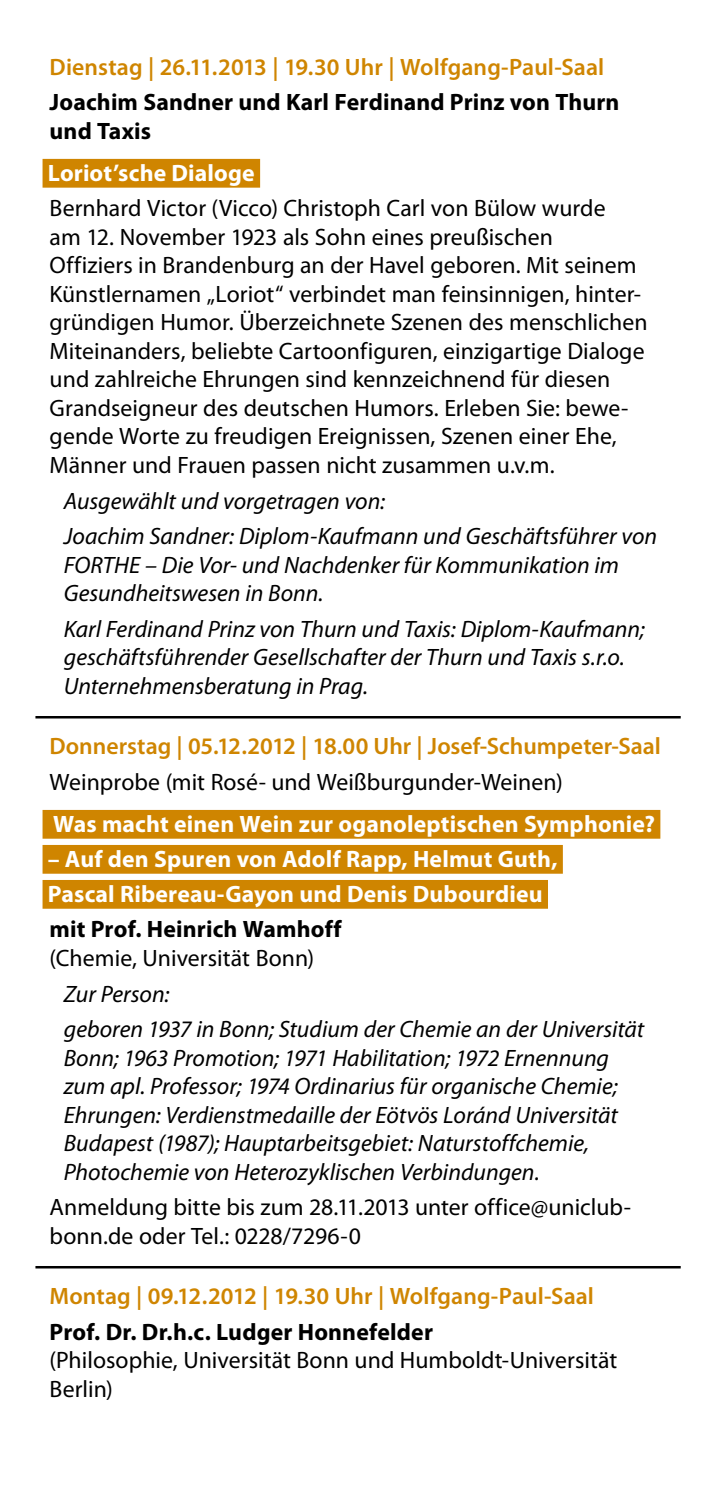
<style>
.page{position:relative;width:702px;height:1489px;background:#fff}
.page>*{position:absolute;margin:0;border:0;box-sizing:border-box;transform-origin:0 0}
.t1{font:23.75px/28.5px "Myriad Pro";letter-spacing:.005em;color:#000}
.t2{font:italic 23.75px/28.5px "Myriad Pro";color:#000}
.t3{font:600 23.75px "Myriad Pro";color:#cf8500}
.t4{font:700 23.75px/35px "Myriad Pro";letter-spacing:.005em;color:#fff}
.t5{font:700 23.75px/28.5px "Myriad Pro";letter-spacing:.005em;color:#000}
</style>
<div class="page">
<div style="left:43px;top:159px;width:217px;height:29px;background:#cf8500"></div>
<hr style="left:35px;top:716px;width:645px;height:2px;background:#000">
<div style="left:43px;top:809px;width:617px;height:29px;background:#cf8500"></div>
<div style="left:43px;top:844px;width:520px;height:29px;background:#cf8500"></div>
<div style="left:43px;top:879px;width:505px;height:29px;background:#cf8500"></div>
<hr style="left:35px;top:1265px;width:645px;height:3px;background:#000">
<p class="t3" style="left:50px;top:51px;width:556px">Dienstag | 26.11.2013 | 19.30 Uhr | Wolfgang-Paul-Saal</p>
<p class="t5" style="left:50px;top:87px;width:571px">Joachim Sandner und Karl Ferdinand Prinz von Thurn und Taxis</p>
<p class="t4" style="left:48px;top:154px;width:208px">Loriot’sche Dialoge</p>
<p class="t1" style="left:50px;top:194px;width:599px">Bernhard Victor (Vicco) Christoph Carl von Bülow wurde<br>am 12. November 1923 als Sohn eines preußischen<br>Offiziers in Brandenburg an der Havel geboren. Mit seinem Künstlernamen „Loriot“ verbindet man feinsinnigen, hinter&shy;gründigen Humor. Überzeichnete Szenen des menschlichen Miteinanders, beliebte Cartoonfiguren, einzigartige Dialoge und zahlreiche Ehrungen sind kennzeichnend für diesen Grandseigneur des deutschen Humors. Erleben Sie: bewe&shy;gende Worte zu freudigen Ereignissen, Szenen einer Ehe, Männer und Frauen passen nicht zusammen u.v.m.</p>
<p class="t2" style="left:64px;top:482px;width:594px;line-height:35.5px">Ausgewählt und vorgetragen von:<br>Joachim Sandner: Diplom-Kaufmann und Geschäftsführer von</p>
<p class="t2" style="left:64px;top:550px;width:557px">FORTHE – Die Vor- und Nachdenker für Kommunikation im<br>Gesundheitswesen in Bonn.</p>
<p class="t2" style="left:64px;top:614px;width:582px">Karl Ferdinand Prinz von Thurn und Taxis: Diplom-Kaufmann; geschäftsführender Gesellschafter der Thurn und Taxis s.r.o.<br>Unternehmensberatung in Prag.</p>
<p class="t3" style="left:50px;top:731px;width:612px">Donnerstag | 05.12.2012 | 18.00 Uhr | Josef-Schumpeter-Saal</p>
<p class="t1" style="left:50px;top:767px;width:514px">Weinprobe (mit Rosé- und Weißburgunder-Weinen)</p>
<p class="t4" style="left:53px;top:805px;width:603px">Was macht einen Wein zur oganoleptischen Symphonie?</p>
<p class="t4" style="left:48px;top:840px;width:511px">– Auf den Spuren von Adolf Rapp, Helmut Guth,<br>Pascal Ribereau-Gayon und Denis Dubourdieu</p>
<p class="t5" style="left:50px;top:914px;width:293px">mit Prof. Heinrich Wamhoff</p>
<p class="t1" style="left:50px;top:943px;width:266px">(Chemie, Universität Bonn)</p>
<p class="t2" style="left:64px;top:975px;width:582px;line-height:35.5px">Zur Person:<br>geboren 1937 in Bonn; Studium der Chemie an der Universität</p>
<p class="t2" style="left:64px;top:1042px;width:555px">Bonn; 1963 Promotion; 1971 Habilitation; 1972 Ernennung zum apl. Professor; 1974 Ordinarius für organische Chemie; Ehrungen: Verdienstmedaille der Eötvös Loránd Universität Budapest (1987); Hauptarbeitsgebiet: Naturstoffchemie, Photochemie von Heterozyklischen Verbindungen.</p>
<p class="t1" style="left:50px;top:1192px;width:583px">Anmeldung bitte bis zum 28.11.2013 unter office@uniclub&shy;bonn.de oder Tel.: 0228/7296-0</p>
<p class="t3" style="left:50px;top:1280px;width:546px">Montag | 09.12.2012 | 19.30 Uhr | Wolfgang-Paul-Saal</p>
<p class="t5" style="left:50px;top:1316px;width:385px">Prof. Dr. Dr.h.c. Ludger Honnefelder</p>
<p class="t1" style="left:50px;top:1345px;width:569px">(Philosophie, Universität Bonn und Humboldt-Universität<br>Berlin)</p>
</div>
